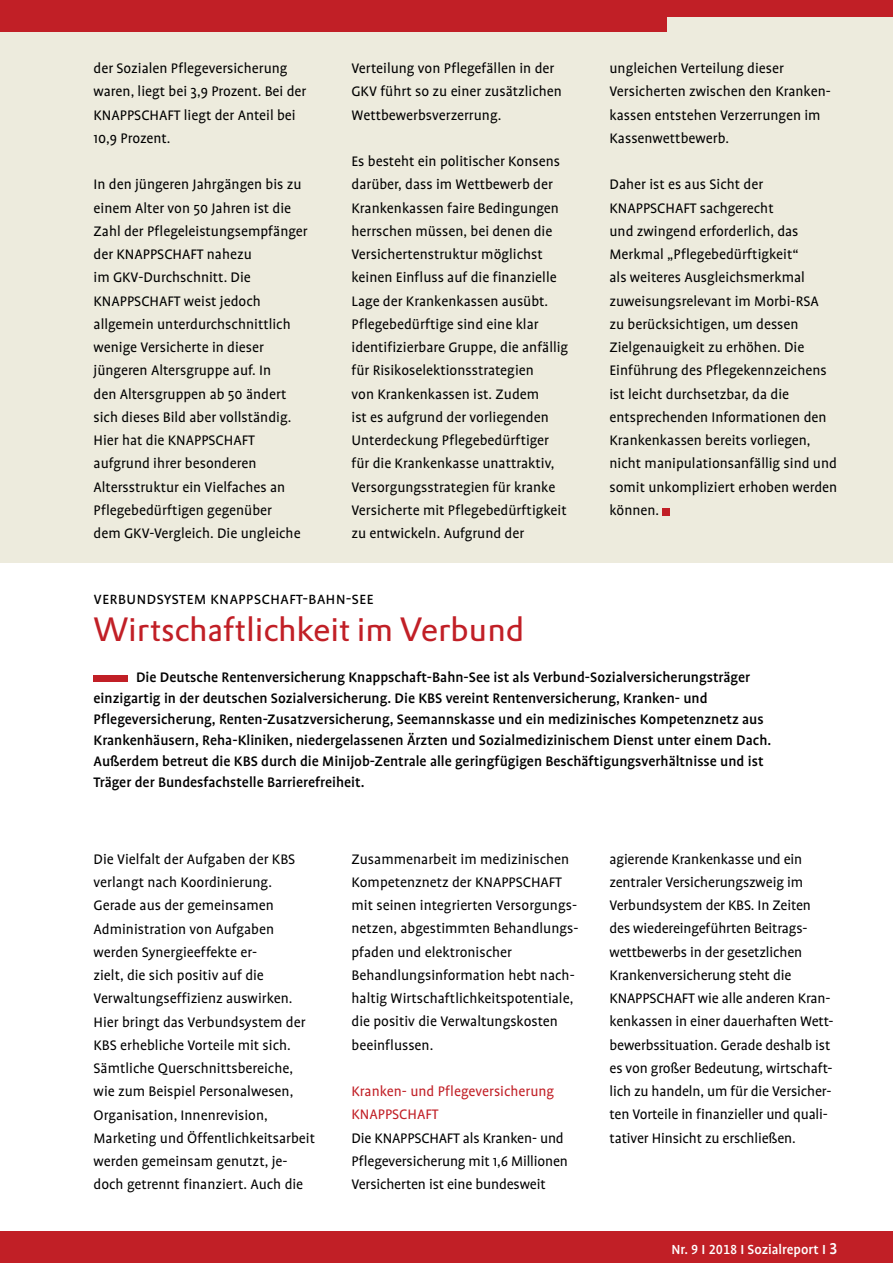
<style>
.page{position:relative;width:893px;height:1263px;background:#fff}
.page>*{position:absolute;margin:0;border:0;box-sizing:border-box;transform-origin:0 0}
.t1{font:33px "DTL Prokyon T";color:#c11f26}
.t2{font:18px "Profile SC";color:#000}
.t3{font:15.75px/23.2px "Profile";color:#000}
.t4{font:500 15.75px/21px "Profile";color:#000}
.t5{font:15.75px/23.2px "Profile";color:#c11f26}
.t6{font:500 15px "Profile";color:#fff}
.s1{font-family:"Profile NO"}
.s2{font-family:"Profile NO";font-size:18px}
</style>
<div class="page">
<div style="left:0;top:0;width:893px;height:32px;background:#c11f26"></div>
<div style="left:0;top:1231px;width:893px;height:32px;background:#c11f26"></div>
<div style="left:0;top:32px;width:893px;height:531px;background:#edebdd"></div>
<div style="left:94px;top:675px;width:34px;height:7px;background:#c11f26"></div>
<div style="left:668px;top:17px;width:225px;height:44px;background:#edebdd"></div>
<div style="left:663px;top:508px;width:7px;height:7px;background:#c11f26"></div>
<p class="t3" style="left:94px;top:57px;width:214px">der Sozialen Pflegeversicherung waren, liegt bei 3,9 Prozent. Bei der<br>KNAPPSCHAFT liegt der Anteil bei<br>10,9 Prozent.</p>
<p class="t3" style="left:94px;top:173px;width:216px">In den jüngeren Jahrgängen bis zu einem Alter von 50 Jahren ist die<br>Zahl der Pflegeleistungsempfänger der KNAPPSCHAFT nahezu<br>im GKV-Durchschnitt. Die<br>KNAPPSCHAFT weist jedoch allgemein unterdurchschnittlich wenige Versicherte in dieser jüngeren Altersgruppe auf. In<br>den Altersgruppen ab 50 ändert sich dieses Bild aber vollständig.<br>Hier hat die KNAPPSCHAFT aufgrund ihrer besonderen<br>Altersstruktur ein Vielfaches an<br>Pflegebedürftigen gegenüber<br>dem GKV-Vergleich. Die ungleiche</p>
<p class="t3" style="left:351px;top:57px;width:212px">Verteilung von Pflegefällen in der<br>GKV führt so zu einer zusätzlichen<br>Wettbewerbsverzerrung.</p>
<p class="t3" style="left:351px;top:150px;width:218px">Es besteht ein politischer Konsens darüber, dass im Wettbewerb der Krankenkassen faire Bedingungen herrschen müssen, bei denen die Versichertenstruktur möglichst keinen Einfluss auf die finanzielle Lage der Krankenkassen ausübt.<br>Pflegebedürftige sind eine klar identifizierbare Gruppe, die anfällig für Risikoselektionsstrategien<br>von Krankenkassen ist. Zudem<br>ist es aufgrund der vorliegenden Unterdeckung Pflegebedürftiger für die Krankenkasse unattraktiv, Versorgungsstrategien für kranke Versicherte mit Pflegebedürftigkeit zu entwickeln. Aufgrund der</p>
<p class="t3" style="left:609px;top:57px;width:223px">ungleichen Verteilung dieser<br>Versicherten zwischen den Kranken&shy;kassen entstehen Verzerrungen im<br>Kassenwettbewerb.</p>
<p class="t3" style="left:609px;top:173px;width:229px">Daher ist es aus Sicht der<br>KNAPPSCHAFT sachgerecht<br>und zwingend erforderlich, das<br>Merkmal „Pflegebedürftigkeit“<br>als weiteres Ausgleichsmerkmal zuweisungsrelevant im Morbi-RSA zu berücksichtigen, um dessen<br>Zielgenauigkeit zu erhöhen. Die<br>Einführung des Pflegekennzeichens ist leicht durchsetzbar, da die entsprechenden Informationen den<br>Krankenkassen bereits vorliegen, nicht manipulationsanfällig sind und somit unkompliziert erhoben werden können.</p>
<p class="t2" style="left:94px;top:589px;width:282px">verbundsystem knappschaft-bahn-see</p>
<h1 class="t1" style="left:94px;top:608px;width:432px">Wirtschaftlichkeit im Verbund</h1>
<p class="t4" style="left:94px;top:667px;width:679px;text-indent:43px">Die Deutsche Rentenversicherung Knappschaft-Bahn-See ist als Verbund-Sozialversicherungsträger einzigartig in der deutschen Sozialversicherung. Die KBS vereint Rentenversicherung, Kranken- und Pflegeversicherung, Renten-Zusatzversicherung, Seemannskasse und ein medizinisches Kompetenznetz aus Krankenhäusern, Reha-Kliniken, niedergelassenen Ärzten und Sozialmedizinischem Dienst unter einem Dach.<br>Außerdem betreut die KBS durch die Minijob-Zentrale alle geringfügigen Beschäftigungsverhältnisse und ist Träger der Bundesfachstelle Barrierefreiheit.</p>
<p class="t3" style="left:94px;top:847px;width:223px">Die Vielfalt der Aufgaben der KBS verlangt nach Koordinierung.<br>Gerade aus der gemeinsamen<br>Administration von Aufgaben werden Synergieeffekte er-<br>zielt, die sich positiv auf die<br>Verwaltungseffizienz auswirken.<br>Hier bringt das Verbundsystem der<br>KBS erhebliche Vorteile mit sich.<br>Sämtliche Querschnittsbereiche, wie zum Beispiel Personalwesen,<br>Organisation, Innenrevision,<br>Marketing und Öffentlichkeitsarbeit werden gemeinsam genutzt, je&shy;doch getrennt finanziert. Auch die</p>
<p class="t3" style="left:351px;top:847px;width:228px">Zusammenarbeit im medizinischen Kompetenznetz der KNAPPSCHAFT mit seinen integrierten Versorgungs&shy;netzen, abgestimmten Behandlungs&shy;pfaden und elektronischer Behandlungsinformation hebt nach&shy;haltig Wirtschaftlichkeitspotentiale, die positiv die Verwaltungskosten beeinflussen.</p>
<p class="t5" style="left:351px;top:1080px;width:204px">Kranken- und Pflegeversicherung<br>KNAPPSCHAFT</p>
<p class="t3" style="left:351px;top:1126px;width:218px">Die KNAPPSCHAFT als Kranken- und<br>Pflegeversicherung mit 1,6 Millionen<br>Versicherten ist eine bundesweit</p>
<p class="t3" style="left:609px;top:847px;width:226px">agierende Krankenkasse und ein zentraler Versicherungszweig im Verbundsystem der KBS. In Zeiten des wiedereingeführten Beitrags&shy;wettbewerbs in der gesetzlichen Krankenversicherung steht die KNAPPSCHAFT wie alle anderen Kran&shy;kenkassen in einer dauerhaften Wett&shy;bewerbssituation. Gerade deshalb ist es von großer Bedeutung, wirtschaft&shy;lich zu handeln, um für die Versicher&shy;ten Vorteile in finanzieller und quali&shy;tativer Hinsicht zu erschließen.</p>
<p class="t6" style="left:671px;top:1241px;width:168px">Nr. <span class="s1">9</span> I <span class="s1">2018</span> I Sozialreport I <span class="s2">3</span></p>
</div>
